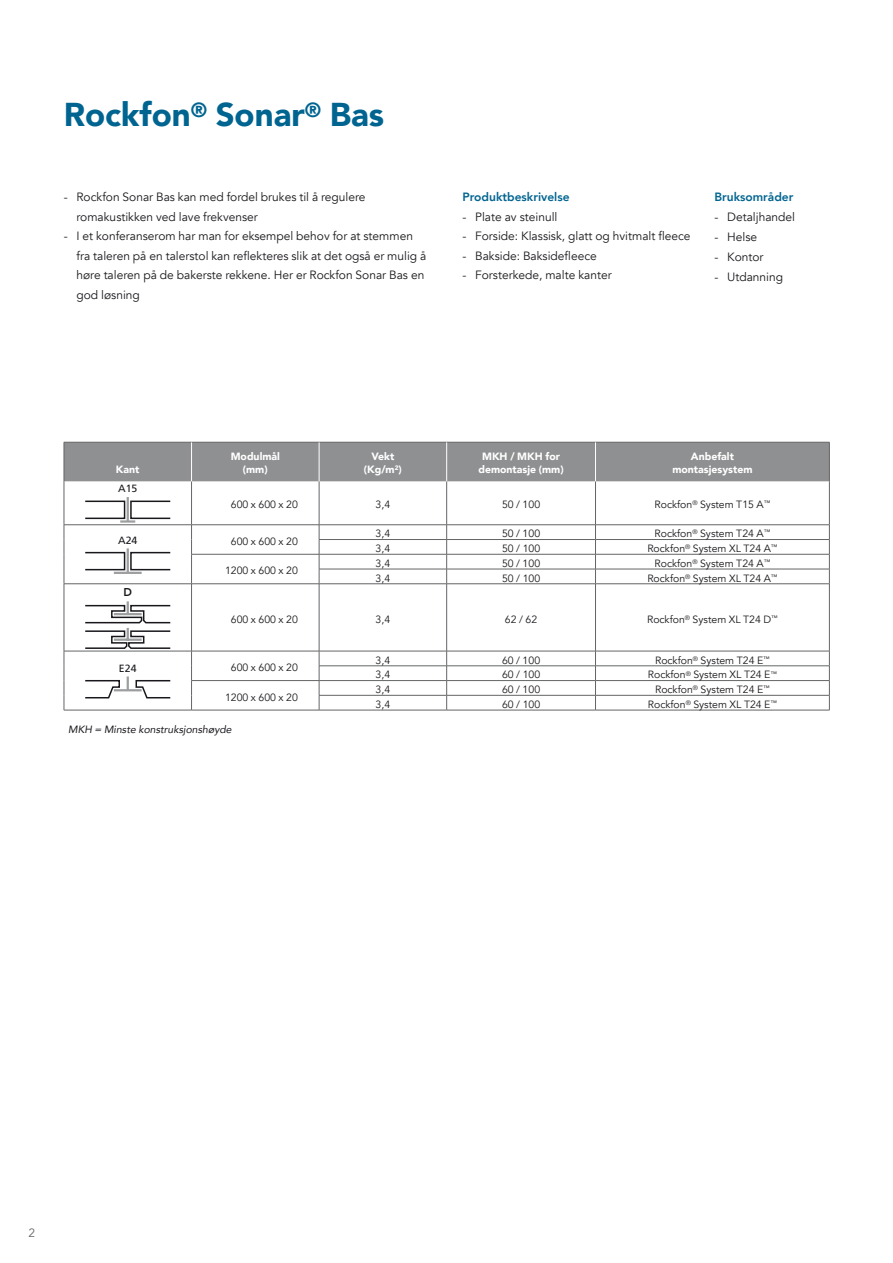
<style>
.page{position:relative;width:893px;height:1263px;background:#fff}
.page>*{position:absolute;margin:0;border:0;box-sizing:border-box;transform-origin:0 0}
.t1{font:900 33px "Avenir";color:#006490}
.t2{font:12px/19.5px "Avenir";color:#1a171c}
.t3{font:800 12px "Avenir";color:#006490}
.t4{font:12px "Avenir";color:#646567}
.t5{font:800 11.25px "Avenir";color:#1a171c}
.t6{font:10.5px "Avenir";color:#1a171c}
.t7{font:900 10.5px/12.6px "Avenir";color:#fff;text-align:center}
.t8{font:italic 10.5px "Avenir";color:#1a171c}
.t9{font:10.5px "Frutiger";color:#1a171c}
</style>
<div class="page">
<div style="left:65px;top:443px;width:764px;height:38px;background:#8f9092"></div>
<hr style="left:64px;top:442px;width:1px;height:39px;background:#646567">
<hr style="left:64px;top:442px;width:128px;height:1px;background:#646567">
<hr style="left:192px;top:442px;width:127px;height:1px;background:#646567">
<hr style="left:319px;top:442px;width:128px;height:1px;background:#646567">
<hr style="left:447px;top:442px;width:148px;height:1px;background:#646567">
<hr style="left:595px;top:442px;width:235px;height:1px;background:#646567">
<hr style="left:829px;top:442px;width:1px;height:39px;background:#646567">
<hr style="left:64px;top:481px;width:1px;height:44px;background:#646567">
<svg style="left:64px;top:525px;width:1px;height:58px"></svg>
<hr style="left:64px;top:584px;width:1px;height:67px;background:#646567">
<svg style="left:64px;top:652px;width:1px;height:58px"></svg>
<hr style="left:64px;top:524px;width:128px;height:1px;background:#646567">
<hr style="left:64px;top:583px;width:128px;height:1px;background:#646567">
<hr style="left:64px;top:651px;width:128px;height:1px;background:#646567">
<hr style="left:191px;top:481px;width:1px;height:44px;background:#646567">
<svg style="left:191px;top:525px;width:1px;height:59px"></svg>
<hr style="left:191px;top:584px;width:1px;height:67px;background:#646567">
<svg style="left:191px;top:651px;width:1px;height:59px"></svg>
<hr style="left:192px;top:524px;width:127px;height:1px;background:#646567">
<hr style="left:191px;top:554px;width:128px;height:1px;background:#646567">
<hr style="left:192px;top:583px;width:127px;height:1px;background:#646567">
<hr style="left:192px;top:651px;width:127px;height:1px;background:#646567">
<hr style="left:191px;top:680px;width:128px;height:1px;background:#646567">
<hr style="left:319px;top:481px;width:1px;height:44px;background:#646567">
<svg style="left:319px;top:525px;width:1px;height:58px"></svg>
<hr style="left:319px;top:584px;width:1px;height:67px;background:#646567">
<svg style="left:319px;top:652px;width:1px;height:58px"></svg>
<hr style="left:319px;top:524px;width:128px;height:1px;background:#646567">
<hr style="left:319px;top:539px;width:128px;height:1px;background:#646567">
<hr style="left:319px;top:554px;width:128px;height:1px;background:#646567">
<hr style="left:319px;top:569px;width:128px;height:1px;background:#646567">
<hr style="left:319px;top:583px;width:128px;height:1px;background:#646567">
<hr style="left:319px;top:651px;width:128px;height:1px;background:#646567">
<hr style="left:319px;top:665px;width:128px;height:1px;background:#646567">
<hr style="left:319px;top:680px;width:128px;height:1px;background:#646567">
<hr style="left:319px;top:695px;width:128px;height:1px;background:#646567">
<hr style="left:446px;top:481px;width:1px;height:44px;background:#646567">
<svg style="left:446px;top:525px;width:1px;height:59px"></svg>
<hr style="left:446px;top:584px;width:1px;height:67px;background:#646567">
<svg style="left:446px;top:651px;width:1px;height:59px"></svg>
<hr style="left:447px;top:524px;width:148px;height:1px;background:#646567">
<hr style="left:447px;top:539px;width:148px;height:1px;background:#646567">
<hr style="left:447px;top:554px;width:148px;height:1px;background:#646567">
<hr style="left:447px;top:569px;width:148px;height:1px;background:#646567">
<hr style="left:447px;top:583px;width:148px;height:1px;background:#646567">
<hr style="left:447px;top:651px;width:148px;height:1px;background:#646567">
<hr style="left:447px;top:665px;width:148px;height:1px;background:#646567">
<hr style="left:447px;top:680px;width:148px;height:1px;background:#646567">
<hr style="left:447px;top:695px;width:148px;height:1px;background:#646567">
<hr style="left:595px;top:481px;width:1px;height:44px;background:#646567">
<svg style="left:595px;top:525px;width:1px;height:58px"></svg>
<hr style="left:595px;top:584px;width:1px;height:67px;background:#646567">
<svg style="left:595px;top:652px;width:1px;height:58px"></svg>
<hr style="left:595px;top:524px;width:235px;height:1px;background:#646567">
<hr style="left:595px;top:539px;width:235px;height:1px;background:#646567">
<hr style="left:595px;top:554px;width:235px;height:1px;background:#646567">
<hr style="left:595px;top:569px;width:235px;height:1px;background:#646567">
<hr style="left:595px;top:583px;width:235px;height:1px;background:#646567">
<hr style="left:595px;top:651px;width:235px;height:1px;background:#646567">
<hr style="left:595px;top:665px;width:235px;height:1px;background:#646567">
<hr style="left:595px;top:680px;width:235px;height:1px;background:#646567">
<hr style="left:595px;top:695px;width:235px;height:1px;background:#646567">
<hr style="left:829px;top:481px;width:1px;height:44px;background:#646567">
<svg style="left:829px;top:525px;width:1px;height:59px"></svg>
<hr style="left:829px;top:584px;width:1px;height:67px;background:#646567">
<svg style="left:829px;top:651px;width:1px;height:59px"></svg>
<hr style="left:64px;top:710px;width:128px;height:1px;background:#646567">
<hr style="left:192px;top:710px;width:127px;height:1px;background:#646567">
<hr style="left:319px;top:710px;width:128px;height:1px;background:#646567">
<hr style="left:447px;top:710px;width:148px;height:1px;background:#646567">
<hr style="left:595px;top:710px;width:235px;height:1px;background:#646567">
<hr style="left:191px;top:442px;width:1px;height:39px;background:#fff">
<hr style="left:319px;top:442px;width:1px;height:39px;background:#fff">
<hr style="left:446px;top:442px;width:1px;height:39px;background:#fff">
<hr style="left:595px;top:442px;width:1px;height:39px;background:#fff">
<svg style="left:85px;top:500px;width:85px;height:23px"></svg>
<hr style="left:127px;top:497px;width:2px;height:24px;background:#9d9ea0">
<svg style="left:85px;top:551px;width:85px;height:20px"></svg>
<hr style="left:115px;top:572px;width:26px;height:2px;background:#9d9ea0">
<hr style="left:127px;top:548px;width:2px;height:25px;background:#9d9ea0">
<svg style="left:85px;top:601px;width:85px;height:48px"></svg>
<svg style="left:85px;top:676px;width:85px;height:22px"></svg>
<h1 class="t1" style="left:64px;top:87px;width:322px">Rockfon<sup>®</sup> Sonar<sup>®</sup> Bas</h1>
<p class="t2" style="left:77px;top:188px;width:291px;text-indent:-13px">- Rockfon Sonar Bas kan med fordel brukes til å regulere romakustikken ved lave frekvenser</p>
<p class="t2" style="left:77px;top:227px;width:351px;text-indent:-13px">- I et konferanserom har man for eksempel behov for at stemmen fra taleren på en talerstol kan reflekteres slik at det også er mulig å høre taleren på de bakerste rekkene. Her er Rockfon Sonar Bas en god løsning</p>
<p class="t3" style="left:462px;top:188px;width:109px">Produktbeskrivelse</p>
<p class="t2" style="left:462px;top:207px;width:96px">- Plate av steinull</p>
<p class="t2" style="left:462px;top:227px;width:230px">- Forside: Klassisk, glatt og hvitmalt fleece</p>
<p class="t2" style="left:462px;top:246px;width:136px">- Bakside: Baksidefleece</p>
<p class="t2" style="left:462px;top:266px;width:151px">- Forsterkede, malte kanter</p>
<p class="t3" style="left:714px;top:188px;width:81px">Bruksområder</p>
<p class="t2" style="left:714px;top:207px;width:82px">- Detaljhandel</p>
<p class="t2" style="left:714px;top:227px;width:44px">- Helse</p>
<p class="t2" style="left:714px;top:247px;width:51px">- Kontor</p>
<p class="t2" style="left:714px;top:267px;width:70px">- Utdanning</p>
<p class="t7" style="left:116px;top:463px;width:25px">Kant</p>
<p class="t9" style="left:118px;top:482px;width:21px">A15</p>
<p class="t7" style="left:231px;top:450px;width:51px">Modulmål (mm)</p>
<p class="t7" style="left:364px;top:450px;width:40px">Vekt (Kg/m<sup>2</sup>)</p>
<p class="t7" style="left:478px;top:450px;width:87px">MKH / MKH for demontasje (mm)</p>
<p class="t7" style="left:672px;top:450px;width:82px">Anbefalt montasjesystem</p>
<p class="t6" style="left:231px;top:498px;width:68px">600 x 600 x 20</p>
<p class="t6" style="left:376px;top:498px;width:16px">3,4</p>
<p class="t6" style="left:502px;top:498px;width:40px">50 / 100</p>
<p class="t6" style="left:655px;top:498px;width:117px">Rockfon<sup>®</sup> System T15 A<sup>™</sup></p>
<p class="t9" style="left:118px;top:534px;width:21px">A24</p>
<p class="t6" style="left:231px;top:535px;width:68px">600 x 600 x 20</p>
<p class="t5" style="left:123px;top:583px;width:10px">D</p>
<p class="t6" style="left:225px;top:564px;width:74px">1200 x 600 x 20</p>
<p class="t6" style="left:376px;top:527px;width:16px">3,4</p>
<p class="t6" style="left:502px;top:527px;width:40px">50 / 100</p>
<p class="t6" style="left:655px;top:527px;width:117px">Rockfon<sup>®</sup> System T24 A<sup>™</sup></p>
<p class="t6" style="left:376px;top:542px;width:16px">3,4</p>
<p class="t6" style="left:502px;top:542px;width:40px">50 / 100</p>
<p class="t6" style="left:647px;top:542px;width:132px">Rockfon<sup>®</sup> System XL T24 A<sup>™</sup></p>
<p class="t6" style="left:376px;top:557px;width:16px">3,4</p>
<p class="t6" style="left:502px;top:557px;width:40px">50 / 100</p>
<p class="t6" style="left:655px;top:557px;width:117px">Rockfon<sup>®</sup> System T24 A<sup>™</sup></p>
<p class="t6" style="left:376px;top:572px;width:16px">3,4</p>
<p class="t6" style="left:502px;top:572px;width:40px">50 / 100</p>
<p class="t6" style="left:647px;top:572px;width:132px">Rockfon<sup>®</sup> System XL T24 A<sup>™</sup></p>
<p class="t6" style="left:231px;top:613px;width:68px">600 x 600 x 20</p>
<p class="t6" style="left:376px;top:613px;width:16px">3,4</p>
<p class="t6" style="left:505px;top:613px;width:34px">62 / 62</p>
<p class="t6" style="left:647px;top:613px;width:132px">Rockfon<sup>®</sup> System XL T24 D<sup>™</sup></p>
<p class="t9" style="left:119px;top:662px;width:19px">E24</p>
<p class="t6" style="left:231px;top:661px;width:68px">600 x 600 x 20</p>
<p class="t6" style="left:225px;top:691px;width:74px">1200 x 600 x 20</p>
<p class="t8" style="left:68px;top:723px;width:165px">MKH = Minste konstruksjonshøyde</p>
<p class="t6" style="left:376px;top:654px;width:16px">3,4</p>
<p class="t6" style="left:502px;top:654px;width:40px">60 / 100</p>
<p class="t6" style="left:655px;top:654px;width:116px">Rockfon<sup>®</sup> System T24 E<sup>™</sup></p>
<p class="t6" style="left:376px;top:668px;width:16px">3,4</p>
<p class="t6" style="left:502px;top:668px;width:40px">60 / 100</p>
<p class="t6" style="left:648px;top:668px;width:131px">Rockfon<sup>®</sup> System XL T24 E<sup>™</sup></p>
<p class="t6" style="left:376px;top:683px;width:16px">3,4</p>
<p class="t6" style="left:502px;top:683px;width:40px">60 / 100</p>
<p class="t6" style="left:655px;top:683px;width:116px">Rockfon<sup>®</sup> System T24 E<sup>™</sup></p>
<p class="t6" style="left:376px;top:698px;width:16px">3,4</p>
<p class="t6" style="left:502px;top:698px;width:40px">60 / 100</p>
<p class="t6" style="left:648px;top:698px;width:131px">Rockfon<sup>®</sup> System XL T24 E<sup>™</sup></p>
<p class="t4" style="left:29px;top:1226px;width:8px">2</p>
</div>
